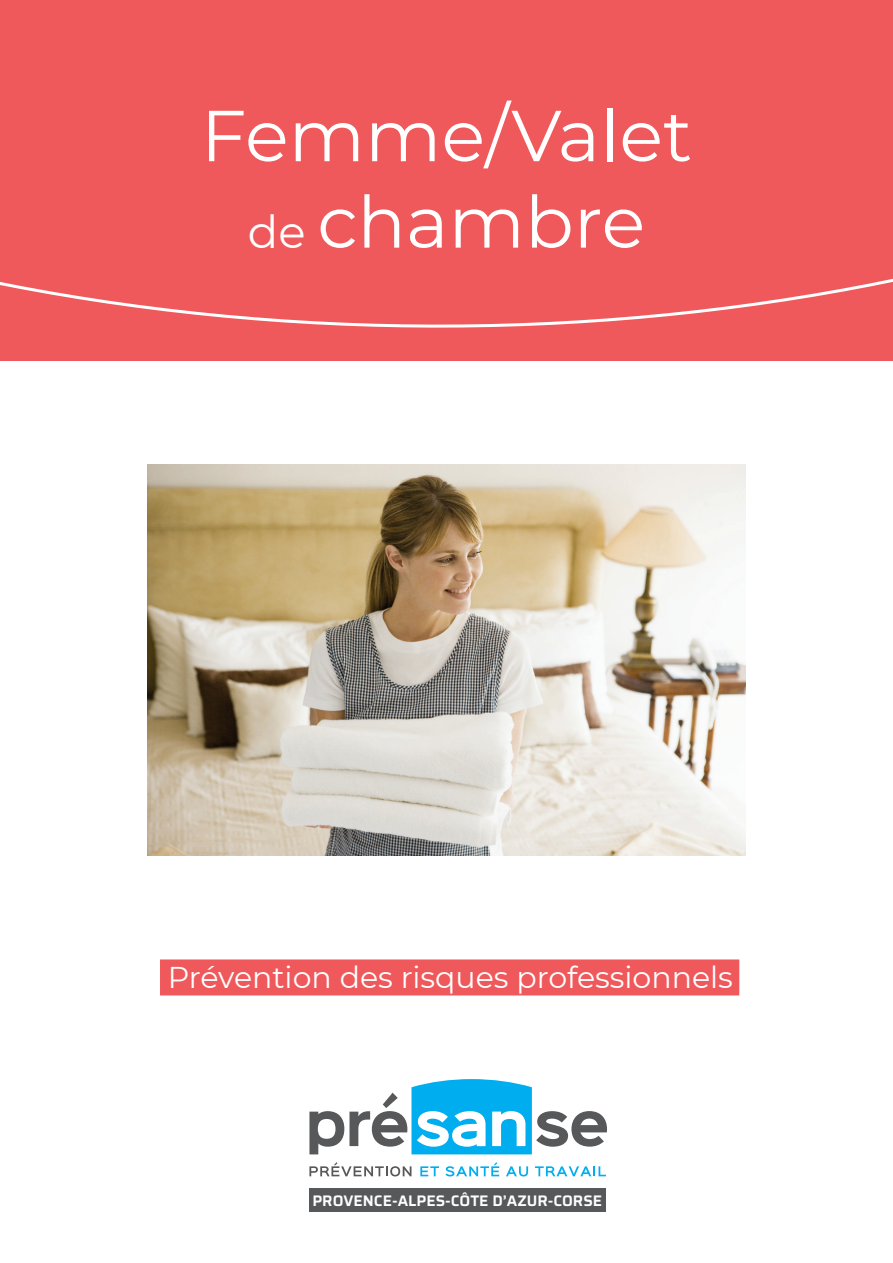
<style>
.page{position:relative;width:893px;height:1263px;background:#fff}
.page>*{position:absolute;margin:0;border:0;box-sizing:border-box;transform-origin:0 0}
.t1{font:72px/86.4px "Montserrat";color:#fff;text-align:center}
.t2{font:30px "Montserrat";color:#fff}
.t3{font:600 15.3px "Saira";color:#fff}
.s1{font-size:45px}
</style>
<div class="page">
<div style="left:0;top:0;width:893px;height:360px;background:#f0595b"></div>
<svg style="left:309px;top:1162px;width:102px;height:14px"></svg>
<svg style="left:420px;top:1166px;width:19px;height:10px"></svg>
<svg style="left:445px;top:1162px;width:54px;height:14px"></svg>
<svg style="left:506px;top:1166px;width:22px;height:10px"></svg>
<svg style="left:535px;top:1166px;width:71px;height:10px"></svg>
<svg style="left:309px;top:1079px;width:298px;height:75px"></svg>
<div style="left:309px;top:1188px;width:297px;height:24px;background:#57585a"></div>
<div style="left:160px;top:959px;width:579px;height:36px;background:#f0595b"></div>
<svg style="left:0;top:278px;width:893px;height:50px"></svg>
<img style="left:147px;top:464px;width:599px;height:391px">
<h1 class="t1" style="left:201px;top:90px;width:493px">Femme/Valet <span class="s1">de</span> chambre</h1>
<p class="t2" style="left:168px;top:957px;width:567px">Prévention des risques professionnels</p>
<p class="t3" style="left:312px;top:1189px;width:291px">PROVENCE-ALPES-CÔTE D’AZUR-CORSE</p>
</div>
